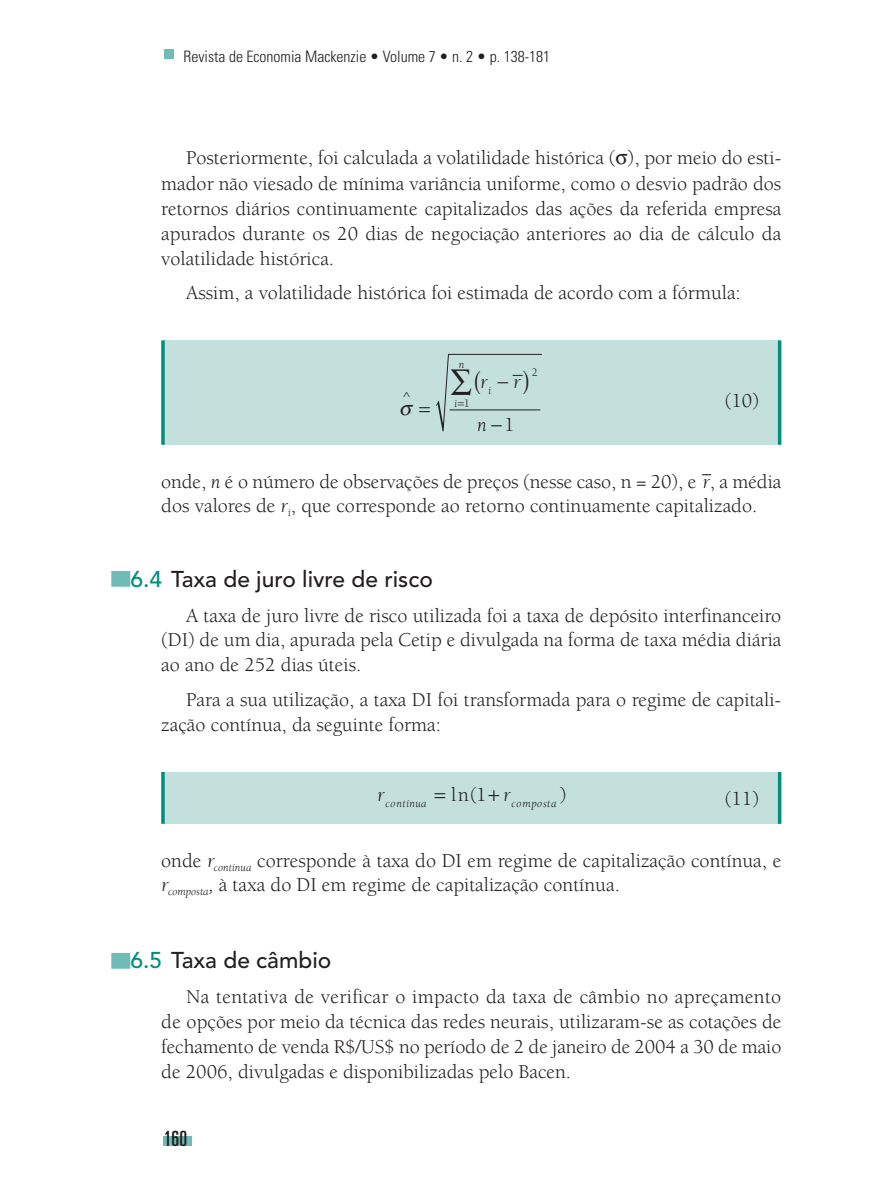
<style>
.page{position:relative;width:893px;height:1191px;background:#fff}
.page>*{position:absolute;margin:0;border:0;box-sizing:border-box;transform-origin:0 0}
.t1{font:500 22.75px "Avenir";color:#231f20}
.t2{font:ultra-condensed 21px "Univers";color:#231f20}
.t3{font:20.12px/24.8px "Berkeley";color:#231f20;text-align:justify}
.t4{font:italic 20.12px/42.9px "Berkeley";color:#231f20;text-align:right}
.t5{font:300 condensed 15.75px "Univers";color:#231f20}
.t6{font:italic 11.72px "Berkeley";letter-spacing:.05em;color:#231f20}
.t7{font:italic 11.72px "Berkeley";letter-spacing:.025em;color:#231f20}
.t8{font:11.72px "Berkeley";color:#231f20}
.s1{font-style:normal}
.s2{font-style:italic}
.s3{color:#008e7f}
</style>
<div class="page">
<div style="left:164px;top:1136px;width:28px;height:9px;background:#6fbbb5"></div>
<div style="left:164px;top:50px;width:9px;height:9px;background:#6fbbb5"></div>
<div style="left:163px;top:340px;width:617px;height:105px;background:#c3e0dd"></div>
<svg style="left:161px;top:340px;width:4px;height:105px"></svg>
<hr style="left:778px;top:340px;width:3px;height:105px;background:#008e7f">
<div style="left:163px;top:772px;width:617px;height:52px;background:#c3e0dd"></div>
<svg style="left:161px;top:772px;width:4px;height:52px"></svg>
<hr style="left:778px;top:772px;width:3px;height:52px;background:#008e7f">
<svg style="left:436px;top:354px;width:106px;height:77px"></svg>
<p class="t5" style="left:184px;top:47px;width:368px">Revista de Economia Mackenzie • Volume 7 • n. 2 • p. 138-181</p>
<p class="t3" style="left:161px;top:146px;width:622px;text-indent:25px">Posteriormente, foi calculada a volatilidade histórica ( ), por meio do esti&shy;mador não viesado de mínima variância uniforme, como o desvio padrão dos retornos diários continuamente capitalizados das ações da referida empresa apurados durante os 20 dias de negociação anteriores ao dia de cálculo da volatilidade histórica.</p>
<p class="t3" style="left:186px;top:281px;width:556px">Assim, a volatilidade histórica foi estimada de acordo com a fórmula:</p>
<p class="t6" style="left:459px;top:358px;width:7px">n</p>
<p class="t8" style="left:532px;top:366px;width:8px">2</p>
<p class="t4" style="left:451px;top:361px;width:38px">∑ r</p>
<p class="t4" style="left:477px;top:361px;width:45px">−r n−<span class="s1">1</span></p>
<p class="t6" style="left:489px;top:384px;width:4px">i</p>
<p class="t8" style="left:464px;top:397px;width:8px">1</p>
<p class="t3" style="left:725px;top:388px;width:36px">(10)</p>
<p class="t6" style="left:454px;top:397px;width:4px">i</p>
<p class="t3" style="left:161px;top:469px;width:622px">onde, <span class="s2">n</span> é o número de observações de preços (nesse caso, n = 20), e --<span class="s2">r</span>, a média dos valores de <span class="s2">r</span><sub>i</sub>, que corresponde ao retorno continuamente capitalizado.</p>
<p class="t1" style="left:112px;top:566px;width:323px"><sup>W</sup><span class="s3">6.4</span> Taxa de juro livre de risco</p>
<p class="t3" style="left:161px;top:603px;width:622px;text-indent:25px">A taxa de juro livre de risco utilizada foi a taxa de depósito interfinanceiro (DI) de um dia, apurada pela Cetip e divulgada na forma de taxa média diária ao ano de 252 dias úteis.</p>
<p class="t3" style="left:161px;top:687px;width:622px;text-indent:25px">Para a sua utilização, a taxa DI foi transformada para o regime de capitali&shy;zação contínua, da seguinte forma:</p>
<p class="t3" style="left:451px;top:783px;width:37px">ln(1</p>
<p class="t3" style="left:560px;top:783px;width:8px">)</p>
<p class="t3" style="left:725px;top:786px;width:36px">(11)</p>
<p class="t4" style="left:377px;top:774px;width:9px">r</p>
<p class="t4" style="left:503px;top:774px;width:9px">r</p>
<p class="t7" style="left:386px;top:797px;width:42px">contínua</p>
<p class="t6" style="left:512px;top:797px;width:46px">composta</p>
<p class="t3" style="left:161px;top:848px;width:621px">onde <span class="s2">r</span><sub>contínua</sub> corresponde à taxa do DI em regime de capitalização contínua, e <span class="s2">r</span><sub>composta</sub><span class="s2">,</span> à taxa do DI em regime de capitalização contínua.</p>
<p class="t1" style="left:112px;top:947px;width:221px"><sup>W</sup><span class="s3">6.5</span> Taxa de câmbio</p>
<p class="t3" style="left:161px;top:984px;width:622px;text-indent:25px">Na tentativa de verificar o impacto da taxa de câmbio no apreçamento de opções por meio da técnica das redes neurais, utilizaram-se as cotações de fechamento de venda R$/US$ no período de 2 de janeiro de 2004 a 30 de maio de 2006, divulgadas e disponibilizadas pelo Bacen.</p>
<p class="t2" style="left:164px;top:1126px;width:25px">160</p>
</div>
